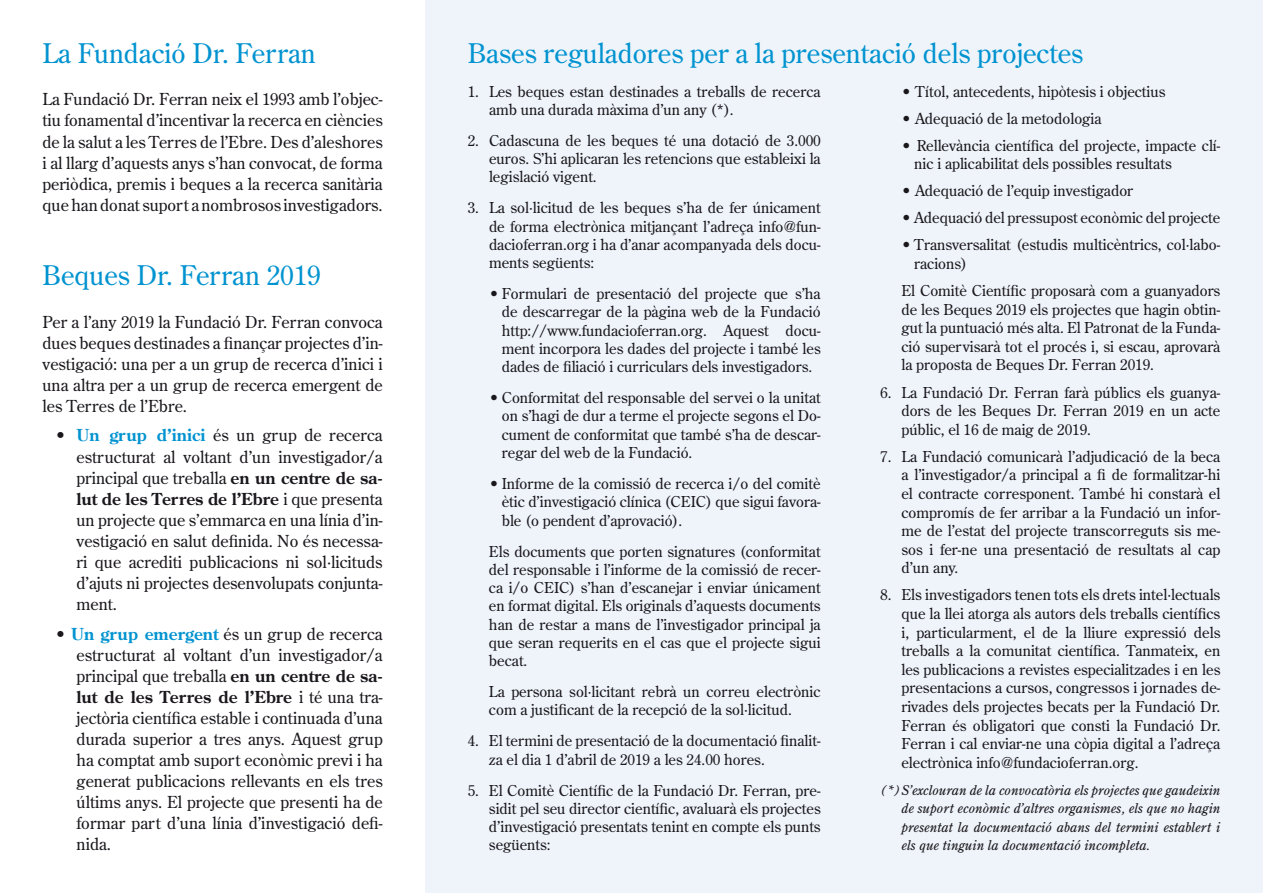
<style>
.page{position:relative;width:1263px;height:893px;background:#fff}
.page>*{position:absolute;margin:0;border:0;box-sizing:border-box;transform-origin:0 0}
.t1{font:27px "Century Old Style Std";color:#0093d0}
.t2{font:16.5px/21px "Century Old Style Std";color:#1a171c;text-align:justify}
.t3{font:15px/18.3px "Century Old Style Std";color:#1a171c;text-align:justify}
.t4{font:italic 13.5px/18.6px "Century Old Style Std";color:#1a171c;text-align:justify}
.s1{font-weight:700;color:#0093d0}
.s2{font-weight:700}
</style>
<div class="page">
<div style="left:425px;top:0;width:838px;height:893px;background:#eef4fa"></div>
<h1 class="t1" style="left:43px;top:36px;width:275px">La Fundació Dr. Ferran</h1>
<p class="t2" style="left:43px;top:89px;width:342px">La Fundació Dr. Ferran neix el 1993 amb l’objec&shy;tiu fonamental d’incentivar la recerca en ciències de la salut a les Terres de l’Ebre. Des d’aleshores i al llarg d’aquests anys s’han convocat, de forma periòdica, premis i beques a la recerca sanitària que han donat suport a nombrosos investigadors.</p>
<h1 class="t1" style="left:43px;top:258px;width:280px">Beques Dr. Ferran 2019</h1>
<p class="t2" style="left:43px;top:311px;width:342px">Per a l’any 2019 la Fundació Dr. Ferran convoca dues beques destinades a finançar projectes d’in&shy;vestigació: una per a un grup de recerca d’inici i una altra per a un grup de recerca emergent de les Terres de l’Ebre.</p>
<p class="t2" style="left:77px;top:425px;width:308px;text-indent:-21px">• <span class="s1">Un grup d’inici</span> és un grup de recerca estructurat al voltant d’un investigador/a principal que treballa <span class="s2">en un centre de sa&shy;lut de les Terres de l’Ebre</span> i que presenta un projecte que s’emmarca en una línia d’in&shy;vestigació en salut definida. No és necessa&shy;ri que acrediti publicacions ni sol·licituds d’ajuts ni projectes desenvolupats conjunta&shy;ment.</p>
<p class="t2" style="left:77px;top:623px;width:308px;text-indent:-21px">• <span class="s1">Un grup emergent</span> és un grup de recerca estructurat al voltant d’un investigador/a principal que treballa <span class="s2">en un centre de sa&shy;lut de les Terres de l’Ebre</span> i té una tra&shy;jectòria científica estable i continuada d’una durada superior a tres anys. Aquest grup ha comptat amb suport econòmic previ i ha generat publicacions rellevants en els tres últims anys. El projecte que presenti ha de formar part d’una línia d’investigació defi&shy;nida.</p>
<h1 class="t1" style="left:468px;top:36px;width:617px">Bases reguladores per a la presentació dels projectes</h1>
<p class="t3" style="left:489px;top:82px;width:333px;text-indent:-21px">1. Les beques estan destinades a treballs de recerca amb una durada màxima d’un any (*).</p>
<p class="t3" style="left:489px;top:131px;width:333px;text-indent:-21px">2. Cadascuna de les beques té una dotació de 3.000 euros. S’hi aplicaran les retencions que estableixi la legislació vigent.</p>
<p class="t3" style="left:489px;top:199px;width:333px;text-indent:-21px">3. La sol·licitud de les beques s’ha de fer únicament de forma electrònica mitjançant l’adreça info@fun&shy;dacioferran.org i ha d’anar acompanyada dels docu&shy;ments següents:</p>
<p class="t3" style="left:502px;top:284px;width:320px;text-indent:-13px">• Formulari de presentació del projecte que s’ha de descarregar de la pàgina web de la Fundació http://www.fundacioferran.org. Aquest docu&shy;ment incorpora les dades del projecte i també les dades de filiació i curriculars dels investigadors.</p>
<p class="t3" style="left:502px;top:388px;width:320px;text-indent:-13px">• Conformitat del responsable del servei o la unitat on s’hagi de dur a terme el projecte segons el Do&shy;cument de conformitat que també s’ha de descar&shy;regar del web de la Fundació.</p>
<p class="t3" style="left:502px;top:474px;width:320px;text-indent:-13px">• Informe de la comissió de recerca i/o del comitè ètic d’investigació clínica (CEIC) que sigui favora&shy;ble (o pendent d’aprovació).</p>
<p class="t3" style="left:489px;top:542px;width:333px">Els documents que porten signatures (conformitat del responsable i l’informe de la comissió de recer&shy;ca i/o CEIC) s’han d’escanejar i enviar únicament en format digital. Els originals d’aquests documents han de restar a mans de l’investigador principal ja que seran requerits en el cas que el projecte sigui becat.</p>
<p class="t3" style="left:489px;top:682px;width:333px">La persona sol·licitant rebrà un correu electrònic com a justificant de la recepció de la sol·licitud.</p>
<p class="t3" style="left:489px;top:731px;width:333px;text-indent:-21px">4. El termini de presentació de la documentació finalit&shy;za el dia 1 d’abril de 2019 a les 24.00 hores.</p>
<p class="t3" style="left:489px;top:781px;width:333px;text-indent:-21px">5. El Comitè Científic de la Fundació Dr. Ferran, pre&shy;sidit pel seu director científic, avaluarà els projectes d’investigació presentats tenint en compte els punts següents:</p>
<p class="t3" style="left:901px;top:82px;width:266px">• Títol, antecedents, hipòtesis i objectius</p>
<p class="t3" style="left:901px;top:109px;width:202px">• Adequació de la metodologia</p>
<p class="t3" style="left:914px;top:136px;width:308px;text-indent:-13px">• Rellevància científica del projecte, impacte clí&shy;nic i aplicabilitat dels possibles resultats</p>
<p class="t3" style="left:901px;top:181px;width:233px">• Adequació de l’equip investigador</p>
<p class="t3" style="left:901px;top:209px;width:320px">• Adequació del pressupost econòmic del projecte</p>
<p class="t3" style="left:914px;top:235px;width:308px;text-indent:-13px">• Transversalitat (estudis multicèntrics, col·labo&shy;racions)</p>
<p class="t3" style="left:901px;top:281px;width:320px">El Comitè Científic proposarà com a guanyadors de les Beques 2019 els projectes que hagin obtin&shy;gut la puntuació més alta. El Patronat de la Funda&shy;ció supervisarà tot el procés i, si escau, aprovarà la proposta de Beques Dr. Ferran 2019.</p>
<p class="t3" style="left:901px;top:383px;width:320px;text-indent:-21px">6. La Fundació Dr. Ferran farà públics els guanya&shy;dors de les Beques Dr. Ferran 2019 en un acte públic, el 16 de maig de 2019.</p>
<p class="t3" style="left:901px;top:447px;width:320px;text-indent:-21px">7. La Fundació comunicarà l’adjudicació de la beca a l’investigador/a principal a fi de formalitzar-hi el contracte corresponent. També hi constarà el compromís de fer arribar a la Fundació un infor&shy;me de l’estat del projecte transcorreguts sis me&shy;sos i fer-ne una presentació de resultats al cap d’un any.</p>
<p class="t3" style="left:901px;top:585px;width:320px;text-indent:-21px">8. Els investigadors tenen tots els drets intel·lectuals que la llei atorga als autors dels treballs científics i, particularment, el de la lliure expressió dels treballs a la comunitat científica. Tanmateix, en les publicacions a revistes especialitzades i en les presentacions a cursos, congressos i jornades de&shy;rivades dels projectes becats per la Fundació Dr.<br>Ferran és obligatori que consti la Fundació Dr.<br>Ferran i cal enviar-ne una còpia digital a l’adreça electrònica info@fundacioferran.org.</p>
<p class="t4" style="left:901px;top:780px;width:320px;text-indent:-21px">(*)S’exclouran de la convocatòria els projectes que gaudeixin de suport econòmic d’altres organismes, els que no hagin presentat la documentació abans del termini establert i els que tinguin la documentació incompleta.</p>
</div>
